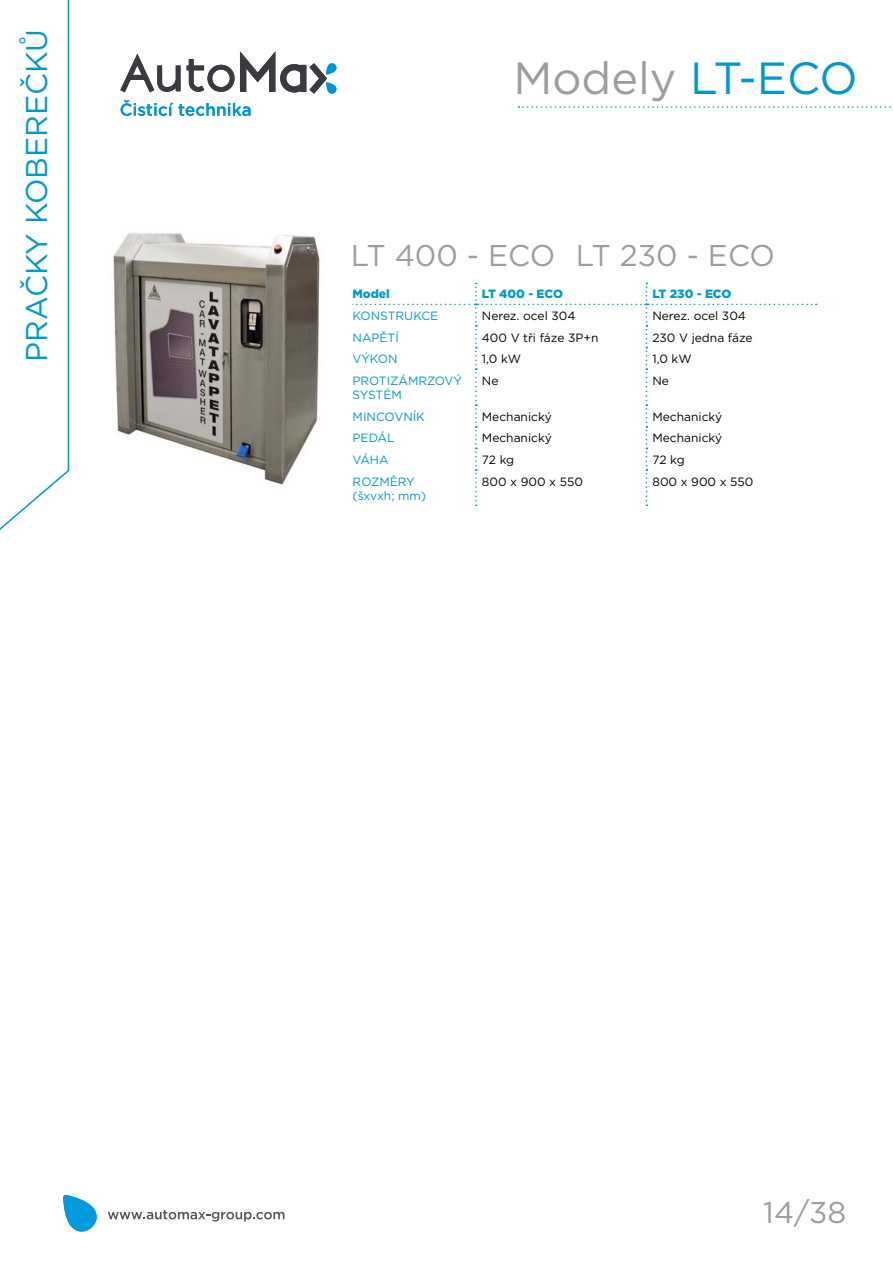
<style>
.page{position:relative;width:893px;height:1263px;background:#fff}
.page>*{position:absolute;margin:0;border:0;box-sizing:border-box;transform-origin:0 0}
.t1{font:45px "Gotham Book CE";color:#9d9d9c}
.t2{font:30px "Gotham Book CE";color:#9d9d9c}
.t3{font:30px "Gotham Book CE";color:#09c}
.t4{font:12px "Gotham Book CE";color:#000}
.t5{font:12px/14.4px "Gotham Book CE";color:#09c}
.t6{font:12px "Gotham Black CE";color:#09c}
.s1{color:#09c}
</style>
<div class="page">
<svg style="left:0;top:0;width:70px;height:530px"></svg>
<svg style="left:63px;top:1195px;width:34px;height:37px"></svg>
<svg style="left:108px;top:1210px;width:176px;height:11px"></svg>
<svg style="left:518px;top:106px;width:373px;height:2px"></svg>
<svg style="left:120px;top:54px;width:61px;height:38px"></svg>
<svg style="left:187px;top:51px;width:150px;height:43px"></svg>
<svg style="left:121px;top:100px;width:52px;height:16px"></svg>
<svg style="left:179px;top:103px;width:72px;height:13px"></svg>
<svg style="left:352px;top:283px;width:465px;height:223px"></svg>
<img style="left:113px;top:233px;width:207px;height:252px">
<h2 class="t3" style="left:19px;top:362px;width:334px;rotate:-90deg">PRAČKY KOBEREČKŮ</h2>
<h1 class="t1" style="left:513px;top:52px;width:346px">Modely <span class="s1">LT-ECO</span></h1>
<h2 class="t2" style="left:351px;top:238px;width:426px">LT 400 - ECO LT 230 - ECO</h2>
<p class="t6" style="left:353px;top:287px;width:39px">Model</p>
<p class="t6" style="left:482px;top:287px;width:83px">LT 400 - ECO</p>
<p class="t6" style="left:652px;top:287px;width:81px">LT 230 - ECO</p>
<p class="t5" style="left:353px;top:308px;width:87px">KONSTRUKCE</p>
<p class="t4" style="left:482px;top:309px;width:95px">Nerez. ocel 304</p>
<p class="t4" style="left:652px;top:309px;width:95px">Nerez. ocel 304</p>
<p class="t5" style="left:353px;top:330px;width:48px">NAPĚTÍ</p>
<p class="t4" style="left:482px;top:330px;width:118px">400 V tři fáze 3P+n</p>
<p class="t4" style="left:652px;top:330px;width:102px">230 V jedna fáze</p>
<p class="t5" style="left:353px;top:352px;width:47px">VÝKON</p>
<p class="t4" style="left:482px;top:352px;width:41px">1,0 kW</p>
<p class="t4" style="left:652px;top:352px;width:41px">1,0 kW</p>
<p class="t5" style="left:353px;top:373px;width:111px">PROTIZÁMRZOVÝ<br>SYSTÉM</p>
<p class="t4" style="left:482px;top:373px;width:18px">Ne</p>
<p class="t4" style="left:652px;top:373px;width:18px">Ne</p>
<p class="t5" style="left:353px;top:409px;width:74px">MINCOVNÍK</p>
<p class="t4" style="left:482px;top:409px;width:71px">Mechanický</p>
<p class="t4" style="left:652px;top:409px;width:71px">Mechanický</p>
<p class="t5" style="left:353px;top:431px;width:43px">PEDÁL</p>
<p class="t4" style="left:482px;top:431px;width:71px">Mechanický</p>
<p class="t4" style="left:652px;top:431px;width:71px">Mechanický</p>
<p class="t5" style="left:353px;top:452px;width:37px">VÁHA</p>
<p class="t4" style="left:482px;top:453px;width:34px">72 kg</p>
<p class="t4" style="left:652px;top:453px;width:34px">72 kg</p>
<p class="t5" style="left:353px;top:474px;width:75px">ROZMĚRY (šxvxh; mm)</p>
<p class="t4" style="left:482px;top:474px;width:103px">800 x 900 x 550</p>
<p class="t4" style="left:652px;top:474px;width:103px">800 x 900 x 550</p>
<h2 class="t2" style="left:763px;top:1194px;width:85px">14/38</h2>
</div>
